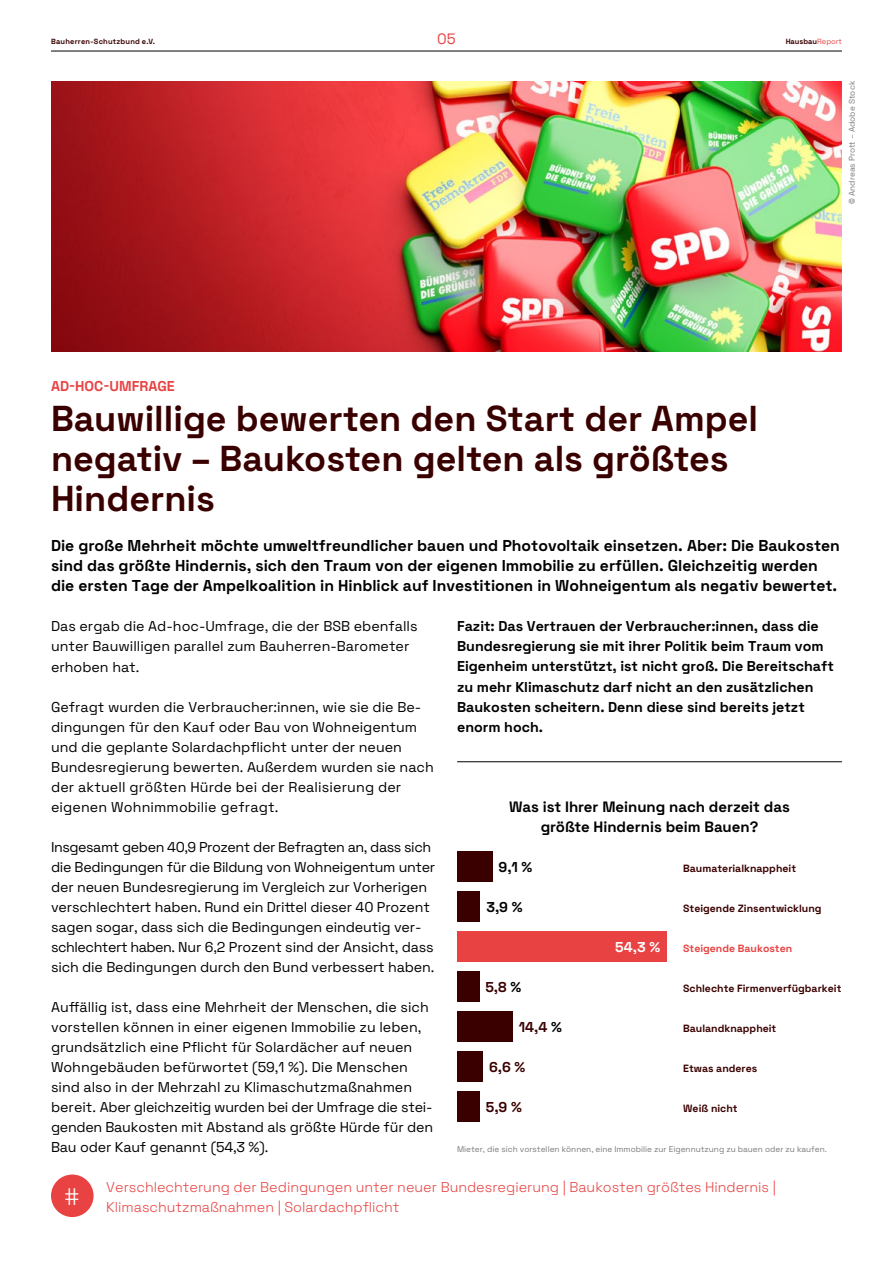
<style>
.page{position:relative;width:893px;height:1263px;background:#fff}
.page>*{position:absolute;margin:0;border:0;box-sizing:border-box;transform-origin:0 0}
.t1{font:700 36px/40px "BSB Space Grotesk";color:#3a0000}
.t2{font:300 24px "BSB Space Grotesk";color:#fff}
.t3{font:700 15.75px/20px "BSB Space Grotesk";color:#000}
.t4{font:700 15px/20px "BSB Space Grotesk";color:#000;text-align:center}
.t5{font:15px "BSB Space Grotesk";color:#e84242}
.t6{font:14.25px/20px "BSB Space Grotesk";color:#000}
.t7{font:700 14.25px/20px "BSB Space Grotesk";color:#000}
.t8{font:300 14.25px/20px "BSB Space Grotesk";color:#e84242}
.t9{font:700 14.25px "BSB Space Grotesk";color:#3a0000}
.t10{font:700 14.25px "BSB Space Grotesk";color:#e84242}
.t11{font:700 14.25px "BSB Space Grotesk";color:#fff}
.t12{font:700 10.5px "BSB Space Grotesk";color:#3a0000}
.t13{font:700 10.5px "BSB Space Grotesk";color:#e84242}
.t14{font:8.25px "BSB Space Grotesk";color:#7f7c7a}
.t15{font:700 7.5px "BSB Space Grotesk";letter-spacing:.025em;color:#3a0000}
.t16{font:700 7.5px "BSB Space Grotesk";color:#3a0000}
.s1{font-weight:400;color:#e84242}
.s2{color:#000}
</style>
<div class="page">
<img style="left:51px;top:81px;width:791px;height:270px">
<hr style="left:457px;top:761px;width:385px;height:1px;background:#000">
<div style="left:457px;top:892px;width:23px;height:30px;background:#3a0000"></div>
<div style="left:457px;top:852px;width:35px;height:30px;background:#3a0000"></div>
<div style="left:457px;top:972px;width:22px;height:30px;background:#3a0000"></div>
<div style="left:457px;top:932px;width:209px;height:30px;background:#e84242"></div>
<div style="left:457px;top:1052px;width:25px;height:30px;background:#3a0000"></div>
<div style="left:457px;top:1012px;width:56px;height:30px;background:#3a0000"></div>
<div style="left:457px;top:1092px;width:23px;height:30px;background:#3a0000"></div>
<div style="left:51px;top:1174px;width:43px;height:43px;background:#e84242;border-radius:50%"></div>
<hr style="left:51px;top:51px;width:791px;height:1px;background:#000">
<p class="t15" style="left:51px;top:35px;width:106px">Bauherren-Schutzbund e.V.</p>
<p class="t5" style="left:437px;top:27px;width:20px">05</p>
<p class="t16" style="left:786px;top:35px;width:58px">Hausbau<span class="s1">Report</span></p>
<p class="t14" style="left:846px;top:204px;width:124px;rotate:-90deg">© Andreas Prott – Adobe Stock</p>
<p class="t10" style="left:51px;top:375px;width:125px">AD-HOC-UMFRAGE</p>
<h1 class="t1" style="left:51px;top:396px;width:709px">Bauwillige bewerten den Start der Ampel negativ – Baukosten gelten als größtes<br>Hindernis</h1>
<p class="t3" style="left:51px;top:535px;width:790px">Die große Mehrheit möchte umweltfreundlicher bauen und Photovoltaik einsetzen. Aber: Die Baukosten sind das größte Hindernis, sich den Traum von der eigenen Immobilie zu erfüllen. Gleichzeitig werden die ersten Tage der Ampelkoalition in Hinblick auf Investitionen in Wohneigentum als negativ bewertet.</p>
<p class="t6" style="left:51px;top:616px;width:368px">Das ergab die Ad-hoc-Umfrage, die der BSB ebenfalls unter Bauwilligen parallel zum Bauherren-Barometer erhoben hat.</p>
<p class="t6" style="left:51px;top:696px;width:384px">Gefragt wurden die Verbraucher:innen, wie sie die Be&shy;dingungen für den Kauf oder Bau von Wohneigentum und die geplante Solardachpflicht unter der neuen Bundesregierung bewerten. Außerdem wurden sie nach der aktuell größten Hürde bei der Realisierung der eigenen Wohnimmobilie gefragt.</p>
<p class="t6" style="left:51px;top:836px;width:386px">Insgesamt geben 40,9 Prozent der Befragten an, dass sich die Bedingungen für die Bildung von Wohneigentum unter der neuen Bundesregierung im Vergleich zur Vorherigen verschlechtert haben. Rund ein Drittel dieser 40 Prozent sagen sogar, dass sich die Bedingungen eindeutig ver&shy;schlechtert haben. Nur 6,2 Prozent sind der Ansicht, dass sich die Bedingungen durch den Bund verbessert haben.</p>
<p class="t6" style="left:51px;top:996px;width:384px">Auffällig ist, dass eine Mehrheit der Menschen, die sich vorstellen können in einer eigenen Immobilie zu leben, grundsätzlich eine Pflicht für Solardächer auf neuen Wohngebäuden befürwortet (59,1 %). Die Menschen sind also in der Mehrzahl zu Klimaschutzmaßnahmen bereit. Aber gleichzeitig wurden bei der Umfrage die stei&shy;genden Baukosten mit Abstand als größte Hürde für den Bau oder Kauf genannt (54,3 %).</p>
<p class="t7" style="left:457px;top:615px;width:378px">Fazit: Das Vertrauen der Verbraucher:innen, dass die Bundesregierung sie mit ihrer Politik beim Traum vom Eigenheim unterstützt, ist nicht groß. Die Bereitschaft zu mehr Klimaschutz darf nicht an den zusätzlichen Baukosten scheitern. Denn diese sind bereits jetzt enorm hoch.</p>
<p class="t4" style="left:509px;top:795px;width:282px">Was ist Ihrer Meinung nach derzeit das größte Hindernis beim Bauen?</p>
<p class="t12" style="left:683px;top:860px;width:114px">Baumaterialknappheit</p>
<p class="t12" style="left:683px;top:900px;width:140px">Steigende Zinsentwicklung</p>
<p class="t13" style="left:683px;top:940px;width:111px">Steigende Baukosten</p>
<p class="t12" style="left:683px;top:980px;width:160px">Schlechte Firmenverfügbarkeit</p>
<p class="t12" style="left:683px;top:1020px;width:95px">Baulandknappheit</p>
<p class="t12" style="left:683px;top:1060px;width:76px">Etwas anderes</p>
<p class="t9" style="left:486px;top:1096px;width:37px">5,9 %</p>
<p class="t12" style="left:683px;top:1100px;width:56px">Weiß nicht</p>
<p class="t7" style="left:499px;top:856px;width:35px">9,1 %</p>
<p class="t7" style="left:486px;top:896px;width:38px">3,9 %</p>
<p class="t11" style="left:615px;top:935px;width:46px">54,3 %</p>
<p class="t9" style="left:485px;top:975px;width:37px">5,8 <span class="s2">%</span></p>
<p class="t9" style="left:519px;top:1016px;width:45px">14,4 <span class="s2">%</span></p>
<p class="t9" style="left:489px;top:1056px;width:38px">6,6 %</p>
<p class="t14" style="left:457px;top:1143px;width:371px">Mieter, die sich vorstellen können, eine Immobilie zur Eigennutzung zu bauen oder zu kaufen.</p>
<h2 class="t2" style="left:65px;top:1179px;width:16px">#</h2>
<p class="t8" style="left:106px;top:1176px;width:671px">Verschlechterung der Bedingungen unter neuer Bundesregierung | Baukosten größtes Hindernis |<br>Klimaschutzmaßnahmen | Solardachpflicht</p>
</div>
